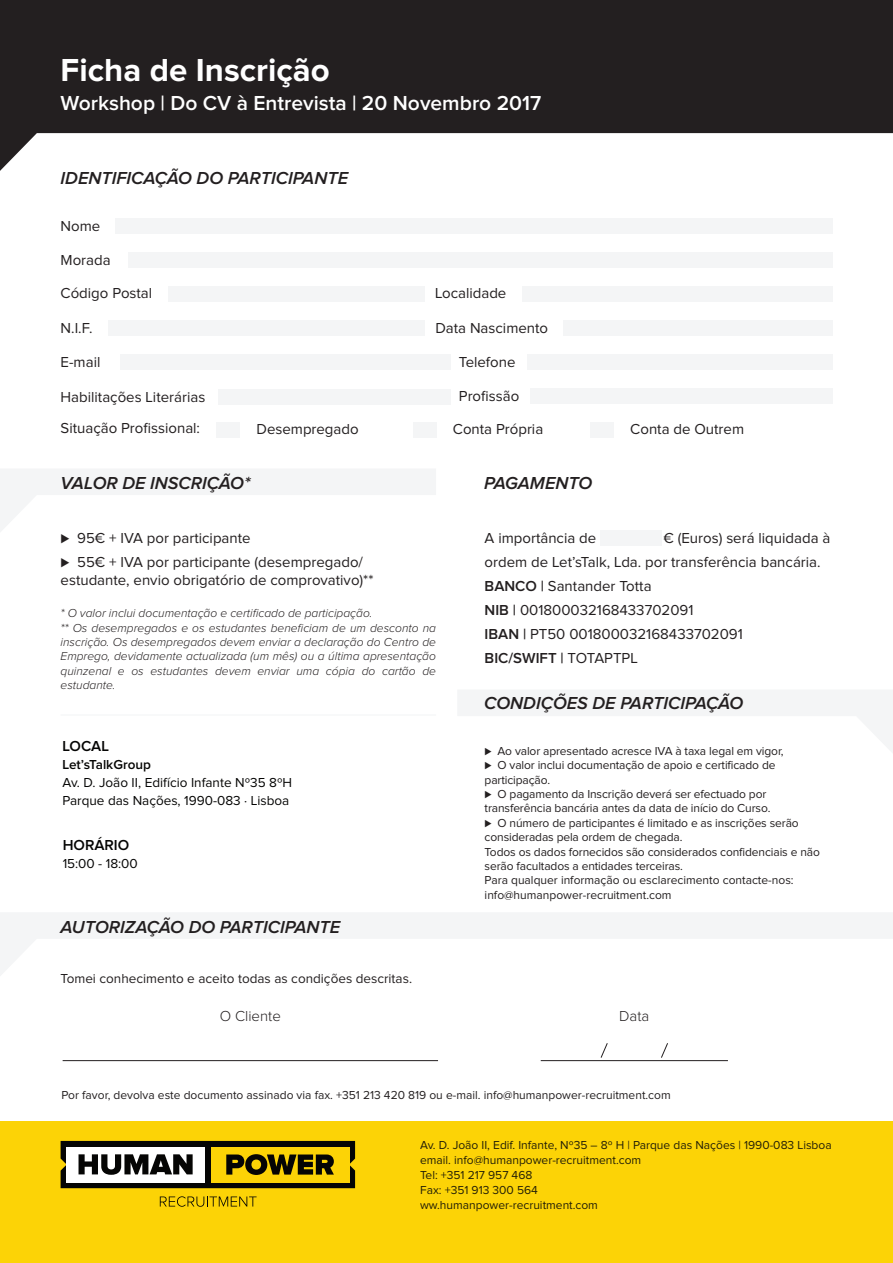
<style>
.page{position:relative;width:893px;height:1263px;background:#fff}
.page>*{position:absolute;margin:0;border:0;box-sizing:border-box;transform-origin:0 0}
.t1{font:700 33px "Proxima Nova";color:#fff}
.t2{font:600 21px "Proxima Nova";color:#fff}
.t3{font:italic 600 18px "Proxima Nova";color:#231f20}
.t4{font:15px/24px "Proxima Nova";color:#231f20}
.t5{font:300 15px "Proxima Nova";color:#231f20}
.t6{font:600 15px "Proxima Nova";color:#050504}
.t7{font:13.5px/18px "Proxima Nova";color:#050504}
.t8{font:13.5px "Proxima Nova";color:#231f20}
.t9{font:600 13.5px "Proxima Nova";color:#050504}
.t10{font:12px/15px "Proxima Nova";letter-spacing:-.01em;color:#231f20}
.t11{font:italic 300 12px/14.4px "Proxima Nova";color:#231f20}
.s1{color:#f4f5f6}
.s2{font-weight:600}
</style>
<div class="page">
<div style="left:0;top:1121px;width:893px;height:142px;background:#fcd306"></div>
<svg style="left:0;top:0;width:893px;height:171px;fill:#231f20"></svg>
<svg style="left:61px;top:1141px;width:294px;height:47px"></svg>
<svg style="left:160px;top:1196px;width:97px;height:11px"></svg>
<div style="left:116px;top:218px;width:717px;height:16px;background:#f4f5f6"></div>
<div style="left:128px;top:252px;width:705px;height:16px;background:#f4f5f6"></div>
<div style="left:168px;top:286px;width:256px;height:16px;background:#f4f5f6"></div>
<div style="left:522px;top:286px;width:311px;height:16px;background:#f4f5f6"></div>
<div style="left:108px;top:320px;width:317px;height:16px;background:#f4f5f6"></div>
<div style="left:563px;top:320px;width:270px;height:16px;background:#f4f5f6"></div>
<div style="left:120px;top:354px;width:330px;height:16px;background:#f4f5f6"></div>
<div style="left:527px;top:354px;width:306px;height:16px;background:#f4f5f6"></div>
<div style="left:218px;top:388px;width:232px;height:16px;background:#f4f5f6"></div>
<div style="left:531px;top:388px;width:302px;height:16px;background:#f4f5f6"></div>
<div style="left:217px;top:421px;width:23px;height:16px;background:#f4f5f6"></div>
<div style="left:413px;top:421px;width:24px;height:16px;background:#f4f5f6"></div>
<div style="left:590px;top:421px;width:24px;height:16px;background:#f4f5f6"></div>
<div style="left:600px;top:530px;width:61px;height:16px;background:#f4f5f6"></div>
<svg style="left:0;top:913px;width:893px;height:63px"></svg>
<hr style="left:63px;top:1060px;width:375px;height:1px;background:#231f20">
<hr style="left:541px;top:1060px;width:187px;height:1px;background:#231f20">
<svg style="left:600px;top:1043px;width:8px;height:15px"></svg>
<svg style="left:661px;top:1043px;width:7px;height:15px"></svg>
<hr style="left:61px;top:714px;width:375px;height:1px;background:#f4f5f6">
<svg style="left:0;top:469px;width:436px;height:63px"></svg>
<svg style="left:458px;top:690px;width:435px;height:63px"></svg>
<h1 class="t1" style="left:61px;top:55px;width:271px">Ficha de Inscrição</h1>
<h2 class="t2" style="left:61px;top:93px;width:482px">Workshop | Do CV à Entrevista | 20 Novembro 2017</h2>
<h3 class="t3" style="left:61px;top:170px;width:289px">IDENTIFICAÇÃO DO PARTICIPANTE</h3>
<p class="t4" style="left:61px;top:214px;width:41px">Nome</p>
<p class="t4" style="left:61px;top:248px;width:52px">Morada</p>
<p class="t4" style="left:61px;top:281px;width:93px">Código Postal</p>
<p class="t4" style="left:435px;top:282px;width:73px">Localidade</p>
<p class="t4" style="left:61px;top:317px;width:34px">N.I.F.</p>
<p class="t4" style="left:435px;top:317px;width:114px">Data Nascimento</p>
<p class="t4" style="left:61px;top:351px;width:41px">E-mail</p>
<p class="t4" style="left:459px;top:351px;width:58px">Telefone</p>
<p class="t4" style="left:61px;top:385px;width:146px">Habilitações Literárias</p>
<p class="t4" style="left:459px;top:384px;width:62px">Profissão</p>
<p class="t4" style="left:61px;top:416px;width:141px">Situação Profissional:</p>
<h3 class="t3" style="left:61px;top:475px;width:191px">VALOR DE INSCRIÇÃO*</h3>
<p class="t4" style="left:257px;top:418px;width:104px">Desempregado</p>
<p class="t4" style="left:453px;top:418px;width:92px">Conta Própria</p>
<p class="t4" style="left:630px;top:418px;width:115px">Conta de Outrem</p>
<h3 class="t3" style="left:484px;top:475px;width:110px">PAGAMENTO</h3>
<p class="t4" style="left:77px;top:526px;width:287px">95€ + IVA por participante<br>55€ + IVA por participante (desempregado/</p>
<p class="t4" style="left:61px;top:568px;width:314px">estudante, envio obrigatório de comprovativo)**</p>
<p class="t11" style="left:61px;top:607px;width:377px">* O valor inclui documentação e certificado de participação.<br>** Os desempregados e os estudantes beneficiam de um desconto na inscrição. Os desempregados devem enviar a declaração do Centro de Emprego, devidamente actualizada (um mês) ou a última apresentação quinzenal e os estudantes devem enviar uma cópia do cartão de estudante.</p>
<p class="t6" style="left:63px;top:739px;width:48px">LOCAL</p>
<p class="t9" style="left:63px;top:758px;width:90px">Let’sTalkGroup</p>
<p class="t7" style="left:63px;top:774px;width:231px">Av. D. João II, Edifício Infante Nº35 8ºH<br>Parque das Nações, 1990-083 · Lisboa</p>
<p class="t6" style="left:63px;top:838px;width:68px">HORÁRIO</p>
<p class="t7" style="left:63px;top:855px;width:77px">15:00 - 18:00</p>
<h3 class="t3" style="left:61px;top:918px;width:281px">AUTORIZAÇÃO DO PARTICIPANTE</h3>
<p class="t8" style="left:61px;top:972px;width:353px">Tomei conhecimento e aceito todas as condições descritas.</p>
<p class="t5" style="left:220px;top:1009px;width:63px">O Cliente</p>
<p class="t4" style="left:485px;top:526px;width:347px">A importância de <span class="s1">................</span> € (Euros) será liquidada à ordem de Let’sTalk, Lda. por transferência bancária.<br><span class="s2">BANCO |</span> Santander Totta<br><span class="s2">NIB |</span> 001800032168433702091<br><span class="s2">IBAN |</span> PT50 001800032168433702091<br><span class="s2">BIC/SWIFT |</span> TOTAPTPL</p>
<h3 class="t3" style="left:484px;top:695px;width:261px">CONDIÇÕES DE PARTICIPAÇÃO</h3>
<p class="t10" style="left:497px;top:744px;width:288px">Ao valor apresentado acresce IVA à taxa legal em vigor,</p>
<p class="t10" style="left:497px;top:758px;width:280px">O valor inclui documentação de apoio e certificado de</p>
<p class="t10" style="left:485px;top:772px;width:67px">participação.</p>
<p class="t10" style="left:497px;top:787px;width:270px">O pagamento da Inscrição deverá ser efectuado por</p>
<p class="t10" style="left:485px;top:801px;width:287px">transferência bancária antes da data de início do Curso.</p>
<p class="t10" style="left:497px;top:816px;width:303px">O número de participantes é limitado e as inscrições serão</p>
<p class="t10" style="left:485px;top:830px;width:199px">consideradas pela ordem de chegada.</p>
<p class="t10" style="left:485px;top:844px;width:337px">Todos os dados fornecidos são considerados confidenciais e não</p>
<p class="t10" style="left:485px;top:859px;width:200px">serão facultados a entidades terceiras.</p>
<p class="t10" style="left:485px;top:873px;width:310px">Para qualquer informação ou esclarecimento contacte-nos:</p>
<p class="t10" style="left:485px;top:888px;width:189px">info@humanpower-recruitment.com</p>
<p class="t5" style="left:619px;top:1009px;width:32px">Data</p>
<p class="t10" style="left:61px;top:1088px;width:611px">Por favor, devolva este documento assinado via fax. +351 213 420 819 ou e-mail. info@humanpower-recruitment.com</p>
<p class="t10" style="left:420px;top:1138px;width:413px">Av. D. João II, Edif. Infante, Nº35 – 8º H | Parque das Nações | 1990-083 Lisboa email. info@humanpower-recruitment.com<br>Tel: +351 217 957 468<br>Fax: +351 913 300 564<br>ww.humanpower-recruitment.com</p>
</div>
